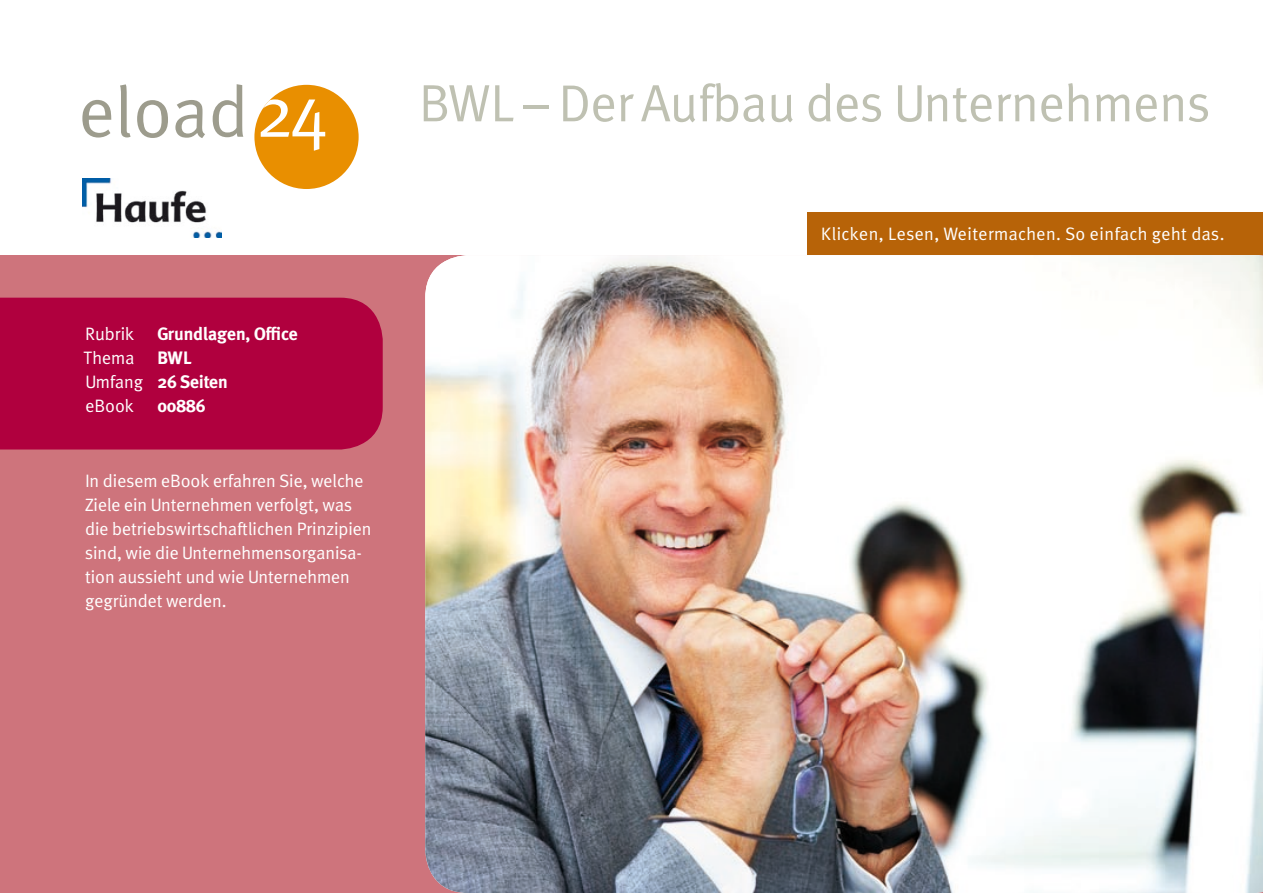
<style>
.page{position:relative;width:1263px;height:893px;background:#fff}
.page>*{position:absolute;margin:0;border:0;box-sizing:border-box;transform-origin:0 0}
.t1{font:72px "Meta";color:#9d9c8d}
.t2{font:52.5px "Meta";color:#bfc1b2}
.t3{font:18px/24px "Meta";color:#fff}
.t4{font:18px "Meta";letter-spacing:.025em;color:#fff}
.t5{font:700 18px "Meta";color:#fff}
.s1{color:#fff}
.s2{font-weight:400}
</style>
<div class="page">
<div style="left:254px;top:85px;width:105px;height:104px;background:#e98f00;border-radius:50%"></div>
<img style="left:82px;top:179px;width:139px;height:59px">
<div style="left:0;top:255px;width:1263px;height:638px;background:#ce747c"></div>
<img style="left:425px;top:255px;width:838px;height:638px">
<div style="left:0;top:298px;width:383px;height:151px;background:#b0003e"></div>
<div style="left:808px;top:213px;width:455px;height:42px;background:#b76308"></div>
<p class="t1" style="left:79px;top:70px;width:251px">eload<span class="s1">24</span></p>
<p class="t2" style="left:419px;top:73px;width:793px">BWL – Der Aufbau des Unternehmens</p>
<p class="t3" style="left:85px;top:321px;width:50px">Rubrik</p>
<p class="t5" style="left:157px;top:323px;width:142px">Grundlagen, Office</p>
<p class="t3" style="left:84px;top:345px;width:52px">Thema</p>
<p class="t5" style="left:157px;top:347px;width:36px">BWL</p>
<p class="t5" style="left:85px;top:371px;width:144px"><span class="s2">Umfang</span> 26 Seiten</p>
<p class="t3" style="left:86px;top:393px;width:50px">eBook</p>
<p class="t5" style="left:157px;top:395px;width:50px">00886</p>
<p class="t3" style="left:85px;top:468px;width:288px">In diesem eBook erfahren Sie, welche Ziele ein Unternehmen verfolgt, was die betriebswirtschaftlichen Prinzipien sind, wie die Unternehmensorganisa&shy;tion aussieht und wie Unternehmen gegründet werden.</p>
<p class="t4" style="left:821px;top:223px;width:405px">Klicken, Lesen, Weitermachen. So einfach geht das.</p>
</div>
